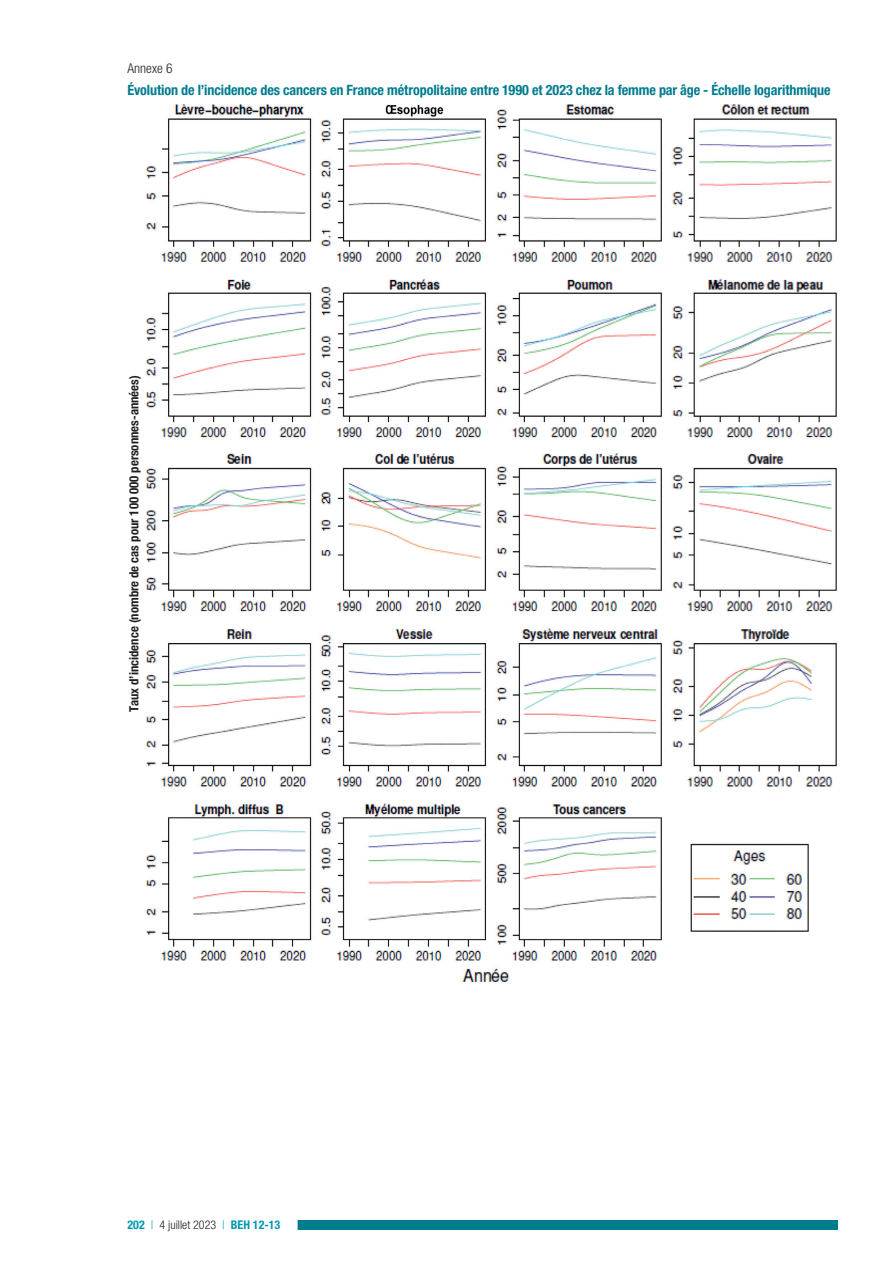
<style>
.page{position:relative;width:893px;height:1263px;background:#fff}
.page>*{position:absolute;margin:0;border:0;box-sizing:border-box;transform-origin:0 0}
.t1{font:700 condensed 14.25px "Helvetica Neue LT Std";letter-spacing:-.005em;color:#007c8f}
.t2{font:300 condensed 13.5px "Helvetica Neue LT Std";color:#231f20}
.t3{font:700 condensed 12.75px "Helvetica Neue LT Std";color:#231f20}
.t4{font:300 condensed 12px "Helvetica Neue LT Std";color:#231f20}
.s1{font-weight:700;color:#0098af}
.s2{color:#0098af}
</style>
<div class="page">
<div style="left:242px;top:1221px;width:596px;height:9px;background:#007c8f"></div>
<div style="left:110px;top:1219px;width:188px;height:12px;background:#fff"></div>
<img style="left:147px;top:105px;width:690px;height:877px">
<p class="t2" style="left:128px;top:61px;width:46px">Annexe 6</p>
<p class="t1" style="left:128px;top:81px;width:705px">Évolution de l’incidence des cancers en France métropolitaine entre 1990 et 2023 chez la femme par âge - Échelle logarithmique</p>
<p class="t3" style="left:126px;top:712px;width:338px;rotate:-90deg">Taux d’incidence (nombre de cas pour 100 000 personnes-années)</p>
<p class="t4" style="left:128px;top:1218px;width:154px"><span class="s1">202</span> <span class="s2">|</span> 4 juillet 2023 <span class="s2">|</span> <span class="s1">BEH 12-13</span></p>
</div>
